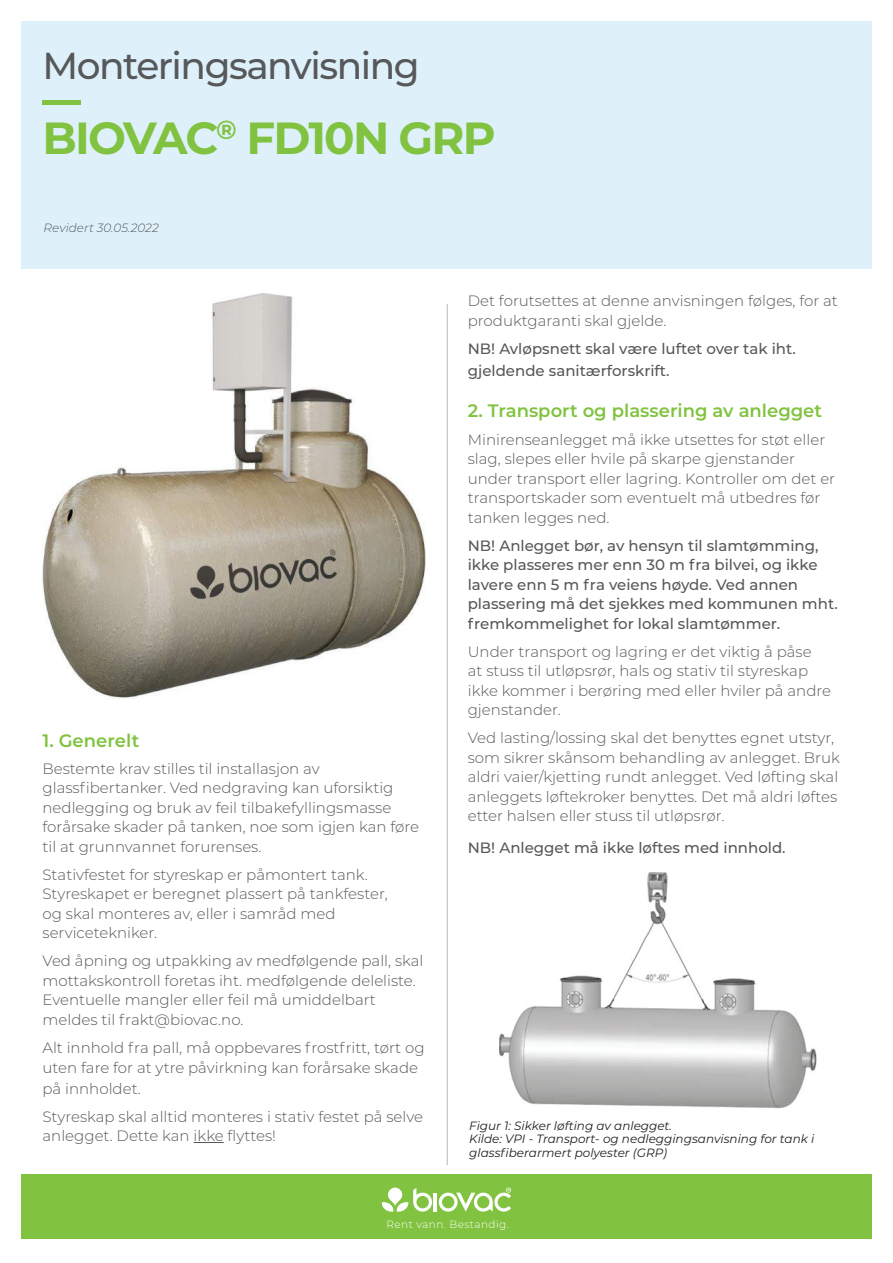
<style>
.page{position:relative;width:893px;height:1263px;background:#fff}
.page>*{position:absolute;margin:0;border:0;box-sizing:border-box;transform-origin:0 0}
.t1{font:700 45px "Montserrat";letter-spacing:-.04em;color:#81c340}
.t2{font:500 37.5px "Montserrat";letter-spacing:-.04em;color:#57585a}
.t3{font:600 18px "Montserrat";color:#81c340}
.t4{font:300 15px/19.5px "Montserrat";color:#57585a}
.t5{font:500 15px/19.5px "Montserrat";color:#57585a}
.t6{font:italic 12px/13.5px "Montserrat";color:#231f20}
.t7{font:italic 300 12px "Montserrat";color:#57585a}
.t8{font:300 10.5px "Montserrat";letter-spacing:.04em;color:#fff}
</style>
<div class="page">
<hr style="left:194px;top:1142px;width:30px;height:1px;background:#57585a">
<div style="left:21px;top:21px;width:851px;height:248px;background:#def1fb"></div>
<hr style="left:43px;top:100px;width:38px;height:4px;background:#81c340">
<div style="left:21px;top:1174px;width:851px;height:65px;background:#81c340"></div>
<hr style="left:434px;top:1192px;width:3px;height:19px;background:#fff">
<svg style="left:439px;top:1187px;width:72px;height:24px"></svg>
<svg style="left:382px;top:1187px;width:50px;height:24px"></svg>
<hr style="left:447px;top:304px;width:1px;height:861px;background:#bbb5bb">
<img style="left:43px;top:293px;width:382px;height:405px">
<img style="left:500px;top:872px;width:317px;height:237px">
<h2 class="t2" style="left:43px;top:39px;width:379px">Monteringsanvisning</h2>
<h1 class="t1" style="left:43px;top:106px;width:455px">BIOVAC<sup>®</sup> FD10N GRP</h1>
<p class="t7" style="left:44px;top:220px;width:117px">Revidert 30.05.2022</p>
<p class="t3" style="left:43px;top:728px;width:98px">1. Generelt</p>
<p class="t4" style="left:43px;top:758px;width:378px">Bestemte krav stilles til installasjon av glassfibertanker. Ved nedgraving kan uforsiktig nedlegging og bruk av feil tilbakefyllingsmasse forårsake skader på tanken, noe som igjen kan føre til at grunnvannet forurenses.</p>
<p class="t4" style="left:43px;top:864px;width:347px">Stativfestet for styreskap er påmontert tank.<br>Styreskapet er beregnet plassert på tankfester, og skal monteres av, eller i samråd med servicetekniker.</p>
<p class="t4" style="left:43px;top:951px;width:383px">Ved åpning og utpakking av medfølgende pall, skal mottakskontroll foretas iht. medfølgende deleliste.<br>Eventuelle mangler eller feil må umiddelbart meldes til frakt@biovac.no.</p>
<p class="t4" style="left:43px;top:1037px;width:384px">Alt innhold fra pall, må oppbevares frostfritt, tørt og uten fare for at ytre påvirkning kan forårsake skade</p>
<p class="t4" style="left:43px;top:1074px;width:382px;line-height:28px">på innholdet.<br>Styreskap skal alltid monteres i stativ festet på selve</p>
<p class="t4" style="left:43px;top:1125px;width:235px">anlegget. Dette kan ikke flyttes!</p>
<p class="t4" style="left:468px;top:291px;width:372px">Det forutsettes at denne anvisningen følges, for at produktgaranti skal gjelde.</p>
<p class="t5" style="left:468px;top:336px;width:330px;line-height:22.5px">NB! Avløpsnett skal være luftet over tak iht. gjeldende sanitærforskrift.</p>
<p class="t3" style="left:468px;top:398px;width:356px">2. Transport og plassering av anlegget</p>
<p class="t4" style="left:468px;top:429px;width:369px">Minirenseanlegget må ikke utsettes for støt eller slag, slepes eller hvile på skarpe gjenstander under transport eller lagring. Kontroller om det er transportskader som eventuelt må utbedres før tanken legges ned.</p>
<p class="t5" style="left:468px;top:535px;width:371px">NB! Anlegget bør, av hensyn til slamtømming, ikke plasseres mer enn 30 m fra bilvei, og ikke lavere enn 5 m fra veiens høyde. Ved annen plassering må det sjekkes med kommunen mht. fremkommelighet for lokal slamtømmer.</p>
<p class="t4" style="left:468px;top:641px;width:365px">Under transport og lagring er det viktig å påse<br>at stuss til utløpsrør, hals og stativ til styreskap ikke kommer i berøring med eller hviler på andre gjenstander.</p>
<p class="t4" style="left:468px;top:728px;width:374px">Ved lasting/lossing skal det benyttes egnet utstyr, som sikrer skånsom behandling av anlegget. Bruk aldri vaier/kjetting rundt anlegget. Ved løfting skal anleggets løftekroker benyttes. Det må aldri løftes etter halsen eller stuss til utløpsrør.</p>
<p class="t5" style="left:468px;top:837px;width:319px">NB! Anlegget må ikke løftes med innhold.</p>
<p class="t6" style="left:469px;top:1118px;width:347px">Figur 1: Sikker løfting av anlegget.<br>Kilde: VPI - Transport- og nedleggingsanvisning for tank i glassfiberarmert polyester (GRP)</p>
<p class="t8" style="left:387px;top:1217px;width:124px">Rent vann. Bestandig.</p>
</div>
